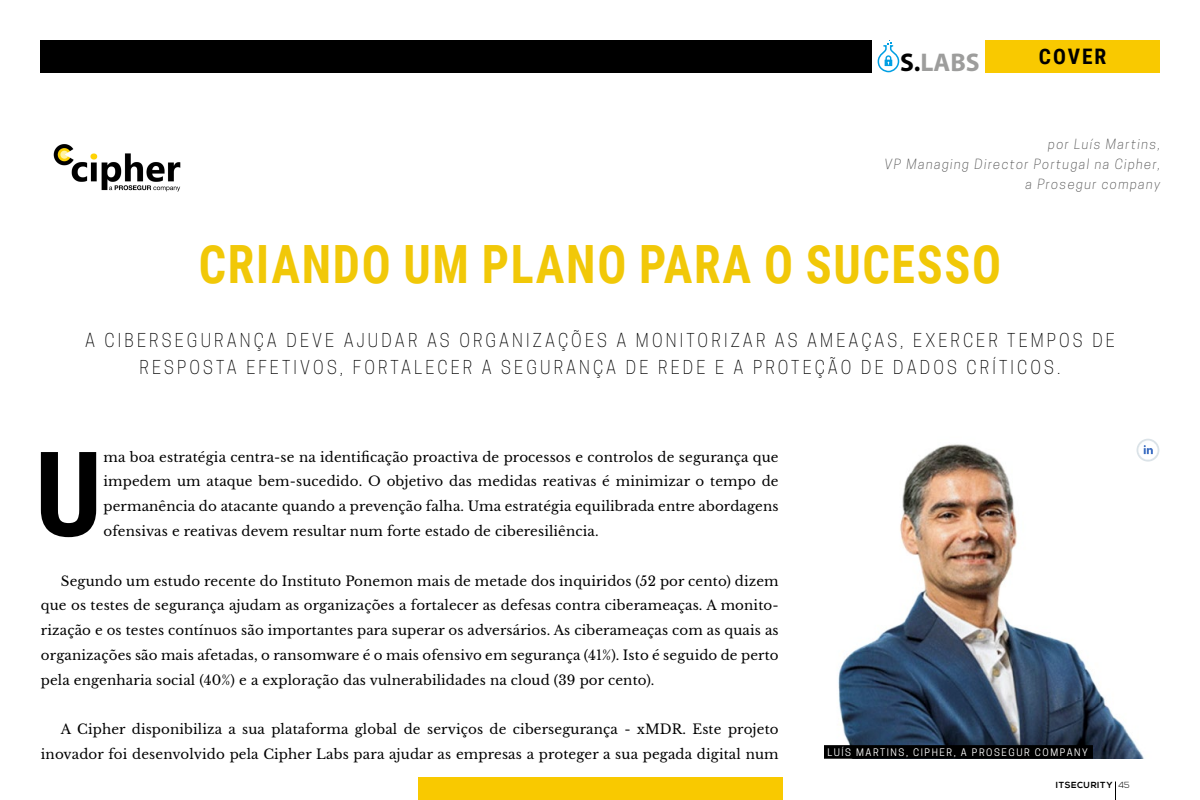
<style>
.page{position:relative;width:1200px;height:800px;background:#fff}
.page>*{position:absolute;margin:0;border:0;box-sizing:border-box;transform-origin:0 0}
.t1{font:700 118.08px "Roboto Condensed";color:#000}
.t2{font:700 52.8px "Roboto Condensed";letter-spacing:.035em;color:#f1c808;scale:.91 1}
.t3{font:700 25.64px "Myriad Pro";color:#9d9d9c}
.t4{font:700 21.36px "Roboto Condensed";letter-spacing:.095em;color:#000}
.t5{font:300 18px/27.2px "Cooper Hewitt";letter-spacing:.19em;color:#000;text-align:center;scale:.92 1}
.t6{font:13.44px/24.8px "Libre Baskerville";letter-spacing:.01em;color:#000;text-align:justify}
.t7{font:italic 300 13.2px/20px "Cooper Hewitt";letter-spacing:.1em;color:#4d4d4d;text-align:right}
.t8{font:9.76px "Cooper Hewitt";letter-spacing:.16em;color:#fff}
.t9{font:700 8.8px "Nexa";letter-spacing:.06em;color:#000}
.s1{color:#000}
.s2{font-weight:300}
</style>
<div class="page">
<img style="left:53px;top:144px;width:128px;height:48px">
<img style="left:838px;top:438px;width:322px;height:321px">
<div style="left:824px;top:745px;width:269px;height:14px;background:#000"></div>
<svg style="left:1137px;top:439px;width:22px;height:23px"></svg>
<svg style="left:1138px;top:441px;width:20px;height:19px"></svg>
<svg style="left:1115px;top:782px;width:1px;height:18px"></svg>
<div style="left:40px;top:40px;width:831px;height:32px;background:#000"></div>
<div style="left:985px;top:40px;width:175px;height:32px;background:#f9c900"></div>
<svg style="left:877px;top:40px;width:23px;height:33px"></svg>
<div style="left:418px;top:778px;width:364px;height:22px;background:#f9c900"></div>
<h3 class="t3" style="left:900px;top:46px;width:81px"><span class="s1">S.</span>LABS</h3>
<h3 class="t4" style="left:1039px;top:42px;width:69px">COVER</h3>
<p class="t7" style="left:885px;top:134px;width:277px">por Luís Martins,<br>VP Managing Director Portugal na Cipher, a Prosegur company</p>
<h2 class="t2" style="left:199px;top:227px;width:883px">CRIANDO UM PLANO PARA O SUCESSO</h2>
<h3 class="t5" style="left:85px;top:327px;width:1121px">A CIBERSEGURANÇA DEVE AJUDAR AS ORGANIZAÇÕES A MONITORIZAR AS AMEAÇAS, EXERCER TEMPOS DE<br>RESPOSTA EFETIVOS, FORTALECER A SEGURANÇA DE REDE E A PROTEÇÃO DE DADOS CRÍTICOS.</h3>
<h1 class="t1" style="left:35px;top:411px;width:69px">U</h1>
<p class="t6" style="left:103px;top:444px;width:677px">ma boa estratégia centra-se na identificação proactiva de processos e controlos de segurança que impedem um ataque bem-sucedido. O objetivo das medidas reativas é minimizar o tempo de permanência do atacante quando a prevenção falha. Uma estratégia equilibrada entre abordagens ofensivas e reativas devem resultar num forte estado de ciberesiliência.</p>
<p class="t6" style="left:41px;top:568px;width:739px;text-indent:20px">Segundo um estudo recente do Instituto Ponemon mais de metade dos inquiridos (52 por cento) dizem que os testes de segurança ajudam as organizações a fortalecer as defesas contra ciberameaças. A monito&shy;rização e os testes contínuos são importantes para superar os adversários. As ciberameaças com as quais as organizações são mais afetadas, o ransomware é o mais ofensivo em segurança (41%). Isto é seguido de perto pela engenharia social (40%) e a exploração das vulnerabilidades na cloud (39 por cento).</p>
<p class="t6" style="left:41px;top:717px;width:739px;text-align:right">A Cipher disponibiliza a sua plataforma global de serviços de cibersegurança - xMDR. Este projeto inovador foi desenvolvido pela Cipher Labs para ajudar as empresas a proteger a sua pegada digital num</p>
<p class="t8" style="left:828px;top:746px;width:262px">LUÍS MARTINS, CIPHER, A PROSEGUR COMPANY</p>
<p class="t9" style="left:1056px;top:780px;width:75px">ITSECURITY <span class="s2">45</span></p>
</div>
